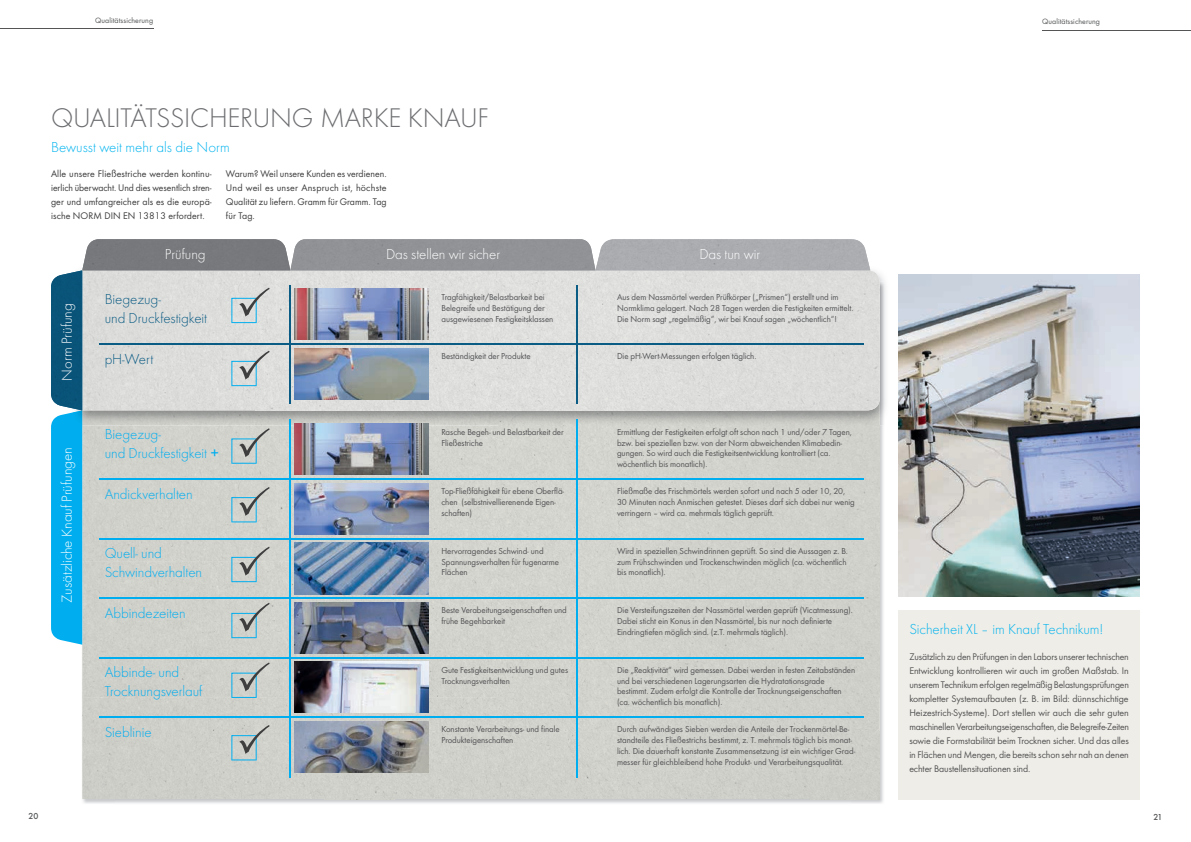
<style>
.page{position:relative;width:1191px;height:842px;background:#fff}
.page>*{position:absolute;margin:0;border:0;box-sizing:border-box;transform-origin:0 0}
.t1{font:300 28px "Futura";letter-spacing:-.01em;color:#6c6d70}
.t2{font:300 15px/19px "Futura";letter-spacing:-.005em;color:#00aeef}
.t3{font:300 15px "Futura";letter-spacing:-.005em;color:#fff}
.t4{font:300 15px "Futura";letter-spacing:-.005em;color:#00b3ef}
.t5{font:300 15px/19px "Futura";letter-spacing:-.005em;color:#0b5c84}
.t6{font:10px/14px "Futura Boo";letter-spacing:-.01em;color:#545557;text-align:justify}
.t7{font:10px/14px "Futura Boo";letter-spacing:.01em;color:#3e3e3f;text-align:justify}
.t8{font:9px/10.8px "Futura Boo";letter-spacing:-.005em;color:#545557}
.t9{font:8px "Futura Boo";letter-spacing:.01em;color:#545557}
.t10{font:500 8px "Futura";color:#545557}
.s1{font-weight:500}
</style>
<div class="page">
<img style="left:851px;top:426px;width:32px;height:378px">
<img style="left:82px;top:799px;width:33px;height:5px">
<div style="left:82px;top:426px;width:797px;height:271px;background:#d1d1cc"></div>
<div style="left:82px;top:697px;width:243px;height:102px;background:#cfcfca"></div>
<div style="left:325px;top:697px;width:554px;height:34px;background:#d1d1cc"></div>
<div style="left:394px;top:731px;width:485px;height:68px;background:#d0d0cb"></div>
<div style="left:325px;top:773px;width:69px;height:26px;background:#d0d0cb"></div>
<svg style="left:51px;top:239px;width:819px;height:406px;background:#c2cacb"></svg>
<svg style="left:231px;top:662px;width:39px;height:36px"></svg>
<svg style="left:231px;top:725px;width:39px;height:35px"></svg>
<div style="left:899px;top:609px;width:241px;height:190px;background:#efede7"></div>
<img style="left:899px;top:274px;width:241px;height:322px">
<hr style="left:290px;top:285px;width:1px;height:59px;background:#0b5c84">
<hr style="left:577px;top:285px;width:1px;height:59px;background:#0b5c84">
<hr style="left:99px;top:344px;width:191px;height:1px;background:#0b5c84">
<hr style="left:290px;top:344px;width:143px;height:1px;background:#0b5c84">
<hr style="left:290px;top:345px;width:1px;height:59px;background:#0b5c84">
<hr style="left:433px;top:344px;width:144px;height:1px;background:#0b5c84">
<hr style="left:577px;top:344px;width:287px;height:1px;background:#0b5c84">
<hr style="left:577px;top:345px;width:1px;height:59px;background:#0b5c84">
<hr style="left:290px;top:419px;width:1px;height:59px;background:#00aeef">
<hr style="left:577px;top:419px;width:1px;height:59px;background:#00aeef">
<hr style="left:99px;top:478px;width:191px;height:1px;background:#00aeef">
<hr style="left:290px;top:478px;width:143px;height:1px;background:#00aeef">
<hr style="left:290px;top:479px;width:1px;height:59px;background:#00aeef">
<hr style="left:433px;top:478px;width:144px;height:1px;background:#00aeef">
<hr style="left:577px;top:478px;width:287px;height:1px;background:#00aeef">
<hr style="left:577px;top:479px;width:1px;height:59px;background:#00aeef">
<hr style="left:99px;top:538px;width:191px;height:1px;background:#00aeef">
<hr style="left:290px;top:538px;width:143px;height:1px;background:#00aeef">
<hr style="left:290px;top:539px;width:1px;height:59px;background:#00aeef">
<hr style="left:433px;top:538px;width:144px;height:1px;background:#00aeef">
<hr style="left:577px;top:538px;width:287px;height:1px;background:#00aeef">
<hr style="left:577px;top:539px;width:1px;height:59px;background:#00aeef">
<hr style="left:99px;top:598px;width:191px;height:1px;background:#00aeef">
<hr style="left:290px;top:598px;width:143px;height:1px;background:#00aeef">
<hr style="left:290px;top:599px;width:1px;height:58px;background:#00aeef">
<hr style="left:433px;top:598px;width:144px;height:1px;background:#00aeef">
<hr style="left:577px;top:598px;width:287px;height:1px;background:#00aeef">
<hr style="left:577px;top:599px;width:1px;height:58px;background:#00aeef">
<hr style="left:99px;top:657px;width:191px;height:1px;background:#00aeef">
<hr style="left:290px;top:657px;width:143px;height:1px;background:#00aeef">
<hr style="left:290px;top:658px;width:1px;height:59px;background:#00aeef">
<hr style="left:433px;top:657px;width:144px;height:1px;background:#00aeef">
<hr style="left:577px;top:657px;width:287px;height:1px;background:#00aeef">
<hr style="left:577px;top:658px;width:1px;height:59px;background:#00aeef">
<hr style="left:99px;top:717px;width:191px;height:1px;background:#00aeef">
<hr style="left:290px;top:717px;width:143px;height:1px;background:#00aeef">
<hr style="left:290px;top:718px;width:1px;height:60px;background:#00aeef">
<hr style="left:433px;top:717px;width:144px;height:1px;background:#00aeef">
<hr style="left:577px;top:717px;width:287px;height:1px;background:#00aeef">
<hr style="left:577px;top:718px;width:1px;height:60px;background:#00aeef">
<img style="left:295px;top:289px;width:133px;height:51px">
<img style="left:295px;top:349px;width:133px;height:51px">
<img style="left:295px;top:423px;width:133px;height:51px">
<img style="left:295px;top:484px;width:133px;height:51px">
<img style="left:295px;top:543px;width:133px;height:51px">
<img style="left:295px;top:602px;width:133px;height:51px">
<img style="left:295px;top:662px;width:133px;height:51px">
<img style="left:295px;top:722px;width:133px;height:51px">
<hr style="left:1042px;top:30px;width:149px;height:1px;background:#545557">
<hr style="left:0;top:29px;width:153px;height:1px;background:#545557">
<p class="t9" style="left:95px;top:16px;width:59px">Qualitätssicherung</p>
<p class="t9" style="left:1042px;top:17px;width:59px">Qualitätssicherung</p>
<h1 class="t1" style="left:51px;top:102px;width:439px">QUALITÄTSSICHERUNG MARKE KNAUF</h1>
<h2 class="t4" style="left:51px;top:139px;width:180px">Bewusst weit mehr als die Norm</h2>
<p class="t7" style="left:51px;top:166px;width:162px">Alle unsere Fließestriche werden kontinu&shy;ierlich überwacht. Und dies wesentlich stren&shy;ger und umfangreicher als es die europä&shy;ische NORM DIN EN 13813 erfordert.</p>
<p class="t7" style="left:226px;top:166px;width:162px">Warum? Weil unsere Kunden es verdienen.<br>Und weil es unser Anspruch ist, höchste Qualität zu liefern. Gramm für Gramm. Tag für Tag.</p>
<h2 class="t3" style="left:58px;top:380px;width:79px;rotate:-90deg">Norm Prüfung</h2>
<h2 class="t3" style="left:58px;top:603px;width:157px;rotate:-90deg">Zusätzliche Knauf Prüfungen</h2>
<h2 class="t3" style="left:165px;top:246px;width:42px">Prüfung</h2>
<h2 class="t3" style="left:386px;top:246px;width:116px">Das stellen wir sicher</h2>
<h2 class="t3" style="left:699px;top:246px;width:62px">Das tun wir</h2>
<h2 class="t5" style="left:105px;top:290px;width:104px">Biegezug-<br>und Druckfestigkeit</h2>
<p class="t8" style="left:441px;top:291px;width:113px">Tragfähigkeit/Belastbarkeit bei<br>Belegreife und Bestätigung der ausgewiesenen Festigkeitsklassen</p>
<p class="t8" style="left:617px;top:291px;width:238px">Aus dem Nassmörtel werden Prüfkörper („Prismen“) erstellt und im<br>Normklima gelagert. Nach 28 Tagen werden die Festigkeiten ermittelt.<br>Die Norm sagt „regelmäßig“, wir bei Knauf sagen „wöchentlich“!</p>
<h2 class="t5" style="left:105px;top:350px;width:50px">pH-Wert</h2>
<p class="t8" style="left:441px;top:351px;width:91px">Beständigkeit der Produkte</p>
<p class="t8" style="left:617px;top:351px;width:141px">Die pH-Wert-Messungen erfolgen täglich.</p>
<h2 class="t2" style="left:105px;top:425px;width:116px">Biegezug-<br>und Druckfestigkeit <span class="s1">+</span></h2>
<p class="t8" style="left:441px;top:426px;width:124px">Rasche Begeh- und Belastbarkeit der<br>Fließestriche</p>
<p class="t8" style="left:617px;top:426px;width:236px">Ermittlung der Festigkeiten erfolgt oft schon nach 1 und/oder 7 Tagen, bzw. bei speziellen bzw. von der Norm abweichenden Klimabedin&shy;gungen. So wird auch die Festigkeitsentwicklung kontrolliert (ca. wöchentlich bis monatlich).</p>
<h2 class="t2" style="left:105px;top:484px;width:89px">Andickverhalten</h2>
<p class="t8" style="left:441px;top:486px;width:124px">Top-Fließfähigkeit für ebene Oberflä&shy;chen (selbstnivellierenende Eigen&shy;schaften)</p>
<p class="t8" style="left:617px;top:486px;width:239px">Fließmaße des Frischmörtels werden sofort und nach 5 oder 10, 20,<br>30 Minuten nach Anmischen getestet. Dieses darf sich dabei nur wenig verringern – wird ca. mehrmals täglich geprüft.</p>
<h2 class="t2" style="left:105px;top:544px;width:99px">Quell- und<br>Schwindverhalten</h2>
<p class="t8" style="left:441px;top:545px;width:119px">Hervorragendes Schwind- und<br>Spannungsverhalten für fugenarme<br>Flächen</p>
<p class="t8" style="left:617px;top:545px;width:232px">Wird in speziellen Schwindrinnen geprüft. So sind die Aussagen z. B. zum Frühschwinden und Trockenschwinden möglich (ca. wöchentlich bis monatlich).</p>
<h2 class="t2" style="left:105px;top:603px;width:83px">Abbindezeiten</h2>
<p class="t8" style="left:441px;top:605px;width:127px">Beste Verabeitungseigenschaften und frühe Begehbarkeit</p>
<p class="t8" style="left:617px;top:605px;width:237px">Die Versteifungszeiten der Nassmörtel werden geprüft (Vicatmessung).<br>Dabei sticht ein Konus in den Nassmörtel, bis nur noch definierte<br>Eindringtiefen möglich sind. (z.T. mehrmals täglich).</p>
<h2 class="t2" style="left:105px;top:663px;width:99px">Abbinde- und<br>Trocknungsverlauf</h2>
<p class="t8" style="left:441px;top:664px;width:128px">Gute Festigkeitsentwicklung und gutes<br>Trocknungsverhalten</p>
<p class="t8" style="left:617px;top:664px;width:240px">Die „Reaktivität“ wird gemessen. Dabei werden in festen Zeitabständen und bei verschiedenen Lagerungsarten die Hydratationsgrade bestimmt. Zudem erfolgt die Kontrolle der Trocknungseigenschaften (ca. wöchentlich bis monatlich).</p>
<h2 class="t2" style="left:105px;top:722px;width:48px">Sieblinie</h2>
<p class="t8" style="left:441px;top:724px;width:120px">Konstante Verarbeitungs- und finale<br>Produkteigenschaften</p>
<p class="t8" style="left:617px;top:724px;width:240px">Durch aufwändiges Sieben werden die Anteile der Trockenmörtel-Be&shy;standteile des Fließestrichs bestimmt, z. T. mehrmals täglich bis monat&shy;lich. Die dauerhaft konstante Zusammensetzung ist ein wichtiger Grad&shy;messer für gleichbleibend hohe Produkt- und Verarbeitungsqualität.</p>
<h2 class="t4" style="left:909px;top:621px;width:195px">Sicherheit XL – im Knauf Technikum!</h2>
<p class="t6" style="left:909px;top:649px;width:221px">Zusätzlich zu den Prüfungen in den Labors unserer technischen Entwicklung kontrollieren wir auch im großen Maßstab. In unserem Technikum erfolgen regelmäßig Belastungsprüfungen kompletter Systemaufbauten (z. B. im Bild: dünnschichtige Heizestrich-Systeme). Dort stellen wir auch die sehr guten maschinellen Verarbeitungseigenschaften, die Belegreife-Zeiten sowie die Formstabilität beim Trocknen sicher. Und das alles in Flächen und Mengen, die bereits schon sehr nah an denen echter Baustellensituationen sind.</p>
<p class="t10" style="left:28px;top:810px;width:11px">20</p>
<p class="t10" style="left:1153px;top:812px;width:11px">21</p>
</div>
